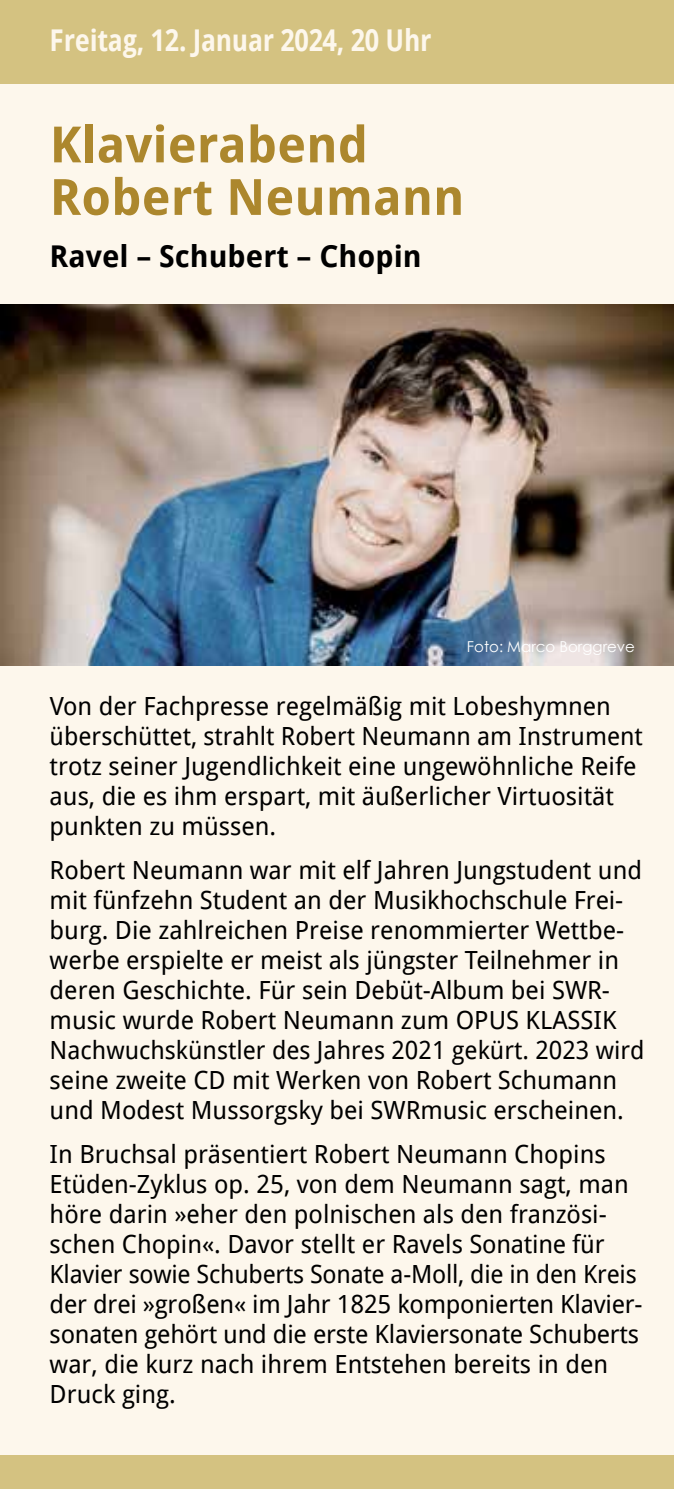
<style>
.page{position:relative;width:674px;height:1489px;background:#fff}
.page>*{position:absolute;margin:0;border:0;box-sizing:border-box;transform-origin:0 0}
.t1{font:700 50px/52.5px "Droid Sans";color:#ac872d}
.t2{font:700 30px "Droid Sans";letter-spacing:-.01em;color:#fdf7ec;scale:.87 1}
.t3{font:700 30px "Droid Sans";color:#000}
.t4{font:25px/30px "Droid Sans";color:#000}
.t5{font:15px "Century Gothic";color:#fff}
</style>
<div class="page">
<div style="left:0;top:0;width:673px;height:1488px;background:#fdf7ec"></div>
<div style="left:0;top:0;width:673px;height:83px;background:#d4c281"></div>
<img style="left:0;top:305px;width:673px;height:360px">
<div style="left:0;top:1455px;width:673px;height:33px;background:#d4c281"></div>
<p class="t2" style="left:50px;top:23px;width:440px">Freitag, 12. Januar 2024, 20 Uhr</p>
<h1 class="t1" style="left:50px;top:119px;width:416px">Klavierabend<br>Robert Neumann</h1>
<p class="t3" style="left:50px;top:239px;width:373px">Ravel – Schubert – Chopin</p>
<p class="t5" style="left:466px;top:637px;width:169px">Foto: Marco Borggreve</p>
<p class="t4" style="left:50px;top:691px;width:594px">Von der Fachpresse regelmäßig mit Lobeshymnen überschüttet, strahlt Robert Neumann am Instrument trotz seiner Jugendlichkeit eine ungewöhnliche Reife aus, die es ihm erspart, mit äußerlicher Virtuosität punkten zu müssen.</p>
<p class="t4" style="left:50px;top:855px;width:596px">Robert Neumann war mit elf Jahren Jungstudent und mit fünfzehn Student an der Musikhochschule Frei&shy;burg. Die zahlreichen Preise renommierter Wettbe&shy;werbe erspielte er meist als jüngster Teilnehmer in deren Geschichte. Für sein Debüt-Album bei SWR&shy;music wurde Robert Neumann zum OPUS KLASSIK Nachwuchskünstler des Jahres 2021 gekürt. 2023 wird seine zweite CD mit Werken von Robert Schumann und Modest Mussorgsky bei SWRmusic erscheinen.</p>
<p class="t4" style="left:50px;top:1139px;width:594px">In Bruchsal präsentiert Robert Neumann Chopins Etüden-Zyklus op. 25, von dem Neumann sagt, man höre darin »eher den polnischen als den französi&shy;schen Chopin«. Davor stellt er Ravels Sonatine für Klavier sowie Schuberts Sonate a-Moll, die in den Kreis der drei »großen« im Jahr 1825 komponierten Klavier&shy;sonaten gehört und die erste Klaviersonate Schuberts war, die kurz nach ihrem Entstehen bereits in den Druck ging.</p>
</div>
